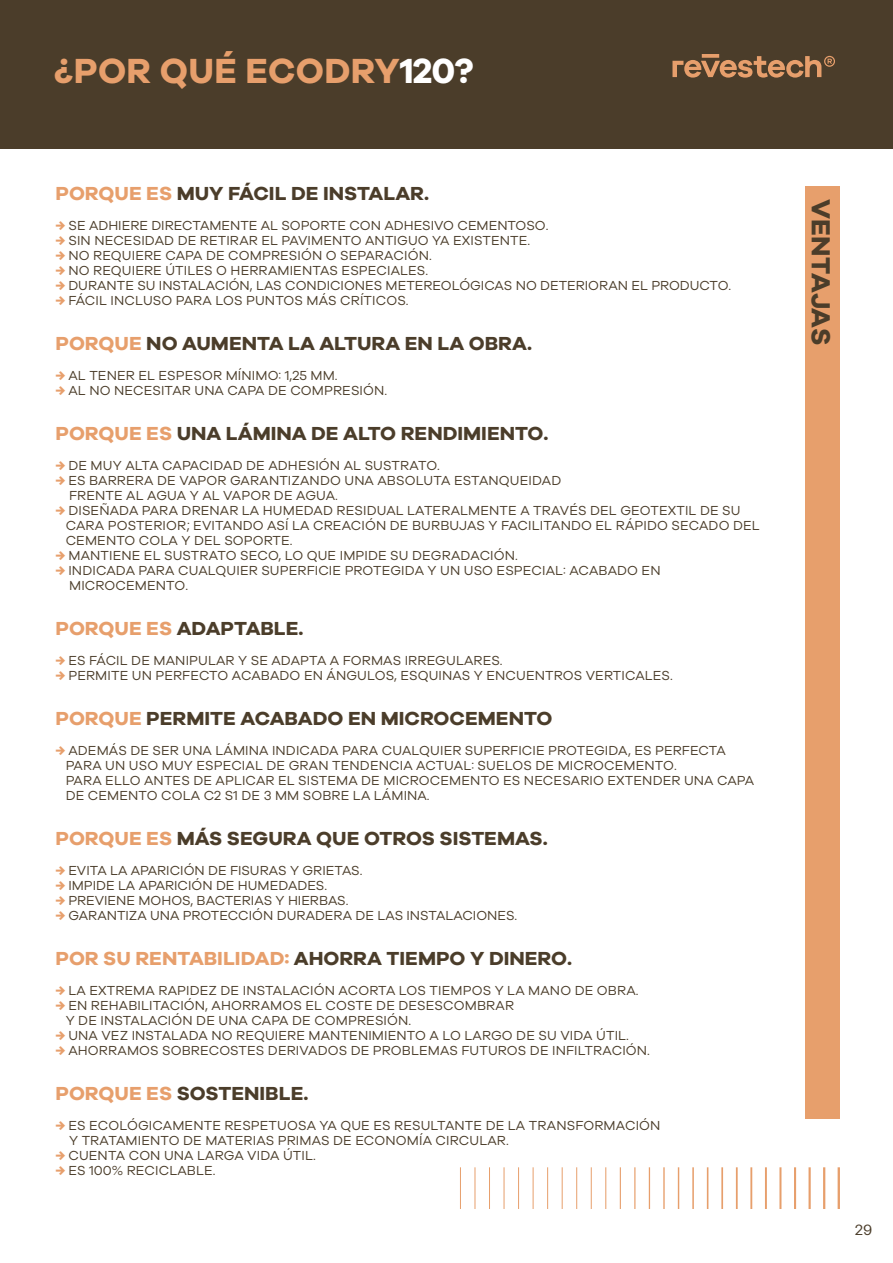
<style>
.page{position:relative;width:893px;height:1263px;background:#fff}
.page>*{position:absolute;margin:0;border:0;box-sizing:border-box;transform-origin:0 0}
.t1{font:700 36px "Galano Grotesque";letter-spacing:.01em;color:#e79f6c}
.t2{font:700 27px "Galano Grotesque";letter-spacing:.01em;color:#4b3d2a}
.t3{font:700 19.5px "Galano Grotesque";color:#4b3d2a;scale:1.04 1}
.t4{font:15px "Everett";color:#4b3d2a}
.t5{font:13.5px/15px "Galano Grotesque";letter-spacing:.01em;color:#4b3d2a}
.s1{color:#fff}
.s2{color:#e79f6c}
.s3{font-weight:700;color:#e79f6c}
</style>
<div class="page">
<hr style="left:838px;top:1167px;width:2px;height:42px;background:#e79f6c">
<hr style="left:823px;top:1167px;width:2px;height:42px;background:#e79f6c">
<hr style="left:808px;top:1167px;width:3px;height:42px;background:#e79f6c">
<hr style="left:794px;top:1167px;width:2px;height:42px;background:#e79f6c">
<hr style="left:779px;top:1167px;width:2px;height:42px;background:#e79f6c">
<hr style="left:765px;top:1167px;width:2px;height:42px;background:#e79f6c">
<hr style="left:750px;top:1167px;width:2px;height:42px;background:#e79f6c">
<hr style="left:736px;top:1167px;width:2px;height:42px;background:#e79f6c">
<hr style="left:721px;top:1167px;width:2px;height:42px;background:#e79f6c">
<hr style="left:707px;top:1167px;width:1px;height:42px;background:#e79f6c">
<hr style="left:692px;top:1167px;width:2px;height:42px;background:#e79f6c">
<hr style="left:678px;top:1167px;width:1px;height:42px;background:#e79f6c">
<hr style="left:663px;top:1167px;width:2px;height:42px;background:#e79f6c">
<hr style="left:649px;top:1167px;width:1px;height:42px;background:#e79f6c">
<hr style="left:634px;top:1167px;width:1px;height:42px;background:#e79f6c">
<hr style="left:620px;top:1167px;width:1px;height:42px;background:#e79f6c">
<hr style="left:605px;top:1167px;width:1px;height:42px;background:#e79f6c">
<hr style="left:591px;top:1167px;width:1px;height:42px;background:#e79f6c">
<hr style="left:576px;top:1167px;width:1px;height:42px;background:#e79f6c">
<hr style="left:562px;top:1167px;width:1px;height:42px;background:#e79f6c">
<hr style="left:547px;top:1167px;width:1px;height:42px;background:#e79f6c">
<hr style="left:533px;top:1167px;width:1px;height:42px;background:#e79f6c">
<hr style="left:518px;top:1167px;width:1px;height:42px;background:#e79f6c">
<hr style="left:504px;top:1167px;width:1px;height:42px;background:#e79f6c">
<hr style="left:489px;top:1167px;width:1px;height:42px;background:#e79f6c">
<hr style="left:475px;top:1167px;width:1px;height:42px;background:#e79f6c">
<hr style="left:460px;top:1167px;width:1px;height:42px;background:#e79f6c">
<div style="left:0;top:0;width:893px;height:149px;background:#4b3d2a"></div>
<svg style="left:672px;top:54px;width:163px;height:24px"></svg>
<div style="left:805px;top:186px;width:35px;height:933px;background:#e79f6c"></div>
<h1 class="t1" style="left:54px;top:48px;width:421px">¿POR QUÉ ECODRY<span class="s1">120?</span></h1>
<h3 class="t3" style="left:55px;top:181px;width:361px"><span class="s2">PORQUE ES</span> MUY FÁCIL DE INSTALAR.</h3>
<p class="t5" style="left:55px;top:217px;width:495px"><span class="s3">→</span> SE ADHIERE DIRECTAMENTE AL SOPORTE CON ADHESIVO CEMENTOSO.</p>
<p class="t5" style="left:55px;top:232px;width:476px"><span class="s3">→</span> SIN NECESIDAD DE RETIRAR EL PAVIMENTO ANTIGUO YA EXISTENTE.</p>
<p class="t5" style="left:55px;top:247px;width:378px"><span class="s3">→</span> NO REQUIERE CAPA DE COMPRESIÓN O SEPARACIÓN.</p>
<p class="t5" style="left:55px;top:262px;width:374px"><span class="s3">→</span> NO REQUIERE ÚTILES O HERRAMIENTAS ESPECIALES.</p>
<p class="t5" style="left:55px;top:277px;width:677px"><span class="s3">→</span> DURANTE SU INSTALACIÓN, LAS CONDICIONES METEREOLÓGICAS NO DETERIORAN EL PRODUCTO.</p>
<p class="t5" style="left:55px;top:292px;width:355px"><span class="s3">→</span> FÁCIL INCLUSO PARA LOS PUNTOS MÁS CRÍTICOS.</p>
<h3 class="t3" style="left:55px;top:331px;width:460px"><span class="s2">PORQUE</span> NO AUMENTA LA ALTURA EN LA OBRA.</h3>
<p class="t5" style="left:55px;top:367px;width:284px"><span class="s3">→</span> AL TENER EL ESPESOR MÍNIMO: 1,25 MM.</p>
<p class="t5" style="left:55px;top:382px;width:333px"><span class="s3">→</span> AL NO NECESITAR UNA CAPA DE COMPRESIÓN.</p>
<h3 class="t3" style="left:55px;top:421px;width:475px"><span class="s2">PORQUE ES</span> UNA LÁMINA DE ALTO RENDIMIENTO.</h3>
<p class="t5" style="left:55px;top:457px;width:386px"><span class="s3">→</span> DE MUY ALTA CAPACIDAD DE ADHESIÓN AL SUSTRATO.</p>
<p class="t5" style="left:69px;top:472px;width:494px;text-indent:-14px"><span class="s3">→</span> ES BARRERA DE VAPOR GARANTIZANDO UNA ABSOLUTA ESTANQUEIDAD<br>FRENTE AL AGUA Y AL VAPOR DE AGUA.</p>
<p class="t5" style="left:66px;top:502px;width:696px;text-indent:-10px"><span class="s3">→</span> DISEÑADA PARA DRENAR LA HUMEDAD RESIDUAL LATERALMENTE A TRAVÉS DEL GEOTEXTIL DE SU<br>CARA POSTERIOR; EVITANDO ASÍ LA CREACIÓN DE BURBUJAS Y FACILITANDO EL RÁPIDO SECADO DEL<br>CEMENTO COLA Y DEL SOPORTE.</p>
<p class="t5" style="left:55px;top:547px;width:464px"><span class="s3">→</span> MANTIENE EL SUSTRATO SECO, LO QUE IMPIDE SU DEGRADACIÓN.</p>
<p class="t5" style="left:69px;top:562px;width:593px;text-indent:-14px"><span class="s3">→</span> INDICADA PARA CUALQUIER SUPERFICIE PROTEGIDA Y UN USO ESPECIAL: ACABADO EN<br>MICROCEMENTO.</p>
<h3 class="t3" style="left:55px;top:616px;width:240px"><span class="s2">PORQUE ES</span> ADAPTABLE.</h3>
<p class="t5" style="left:55px;top:652px;width:449px"><span class="s3">→</span> ES FÁCIL DE MANIPULAR Y SE ADAPTA A FORMAS IRREGULARES.</p>
<p class="t5" style="left:55px;top:667px;width:619px"><span class="s3">→</span> PERMITE UN PERFECTO ACABADO EN ÁNGULOS, ESQUINAS Y ENCUENTROS VERTICALES.</p>
<h3 class="t3" style="left:55px;top:706px;width:479px"><span class="s2">PORQUE</span> PERMITE ACABADO EN MICROCEMENTO</h3>
<p class="t5" style="left:66px;top:742px;width:690px;text-indent:-10px"><span class="s3">→</span> ADEMÁS DE SER UNA LÁMINA INDICADA PARA CUALQUIER SUPERFICIE PROTEGIDA, ES PERFECTA PARA UN USO MUY ESPECIAL DE GRAN TENDENCIA ACTUAL: SUELOS DE MICROCEMENTO.<br>PARA ELLO ANTES DE APLICAR EL SISTEMA DE MICROCEMENTO ES NECESARIO EXTENDER UNA CAPA DE CEMENTO COLA C2 S1 DE 3 MM SOBRE LA LÁMINA.</p>
<h3 class="t3" style="left:55px;top:826px;width:475px"><span class="s2">PORQUE ES</span> MÁS SEGURA QUE OTROS SISTEMAS.</h3>
<p class="t5" style="left:55px;top:862px;width:309px"><span class="s3">→</span> EVITA LA APARICIÓN DE FISURAS Y GRIETAS.</p>
<p class="t5" style="left:55px;top:877px;width:273px"><span class="s3">→</span> IMPIDE LA APARICIÓN DE HUMEDADES.</p>
<p class="t5" style="left:55px;top:892px;width:295px"><span class="s3">→</span> PREVIENE MOHOS, BACTERIAS Y HIERBAS.</p>
<p class="t5" style="left:55px;top:907px;width:463px"><span class="s3">→</span> GARANTIZA UNA PROTECCIÓN DURADERA DE LAS INSTALACIONES.</p>
<h3 class="t3" style="left:55px;top:946px;width:498px"><span class="s2">POR SU RENTABILIDAD:</span> AHORRA TIEMPO Y DINERO.</h3>
<p class="t5" style="left:55px;top:982px;width:585px"><span class="s3">→</span> LA EXTREMA RAPIDEZ DE INSTALACIÓN ACORTA LOS TIEMPOS Y LA MANO DE OBRA.</p>
<p class="t5" style="left:66px;top:997px;width:450px;text-indent:-10px"><span class="s3">→</span> EN REHABILITACIÓN, AHORRAMOS EL COSTE DE DESESCOMBRAR<br>Y DE INSTALACIÓN DE UNA CAPA DE COMPRESIÓN.</p>
<p class="t5" style="left:55px;top:1027px;width:575px"><span class="s3">→</span> UNA VEZ INSTALADA NO REQUIERE MANTENIMIENTO A LO LARGO DE SU VIDA ÚTIL.</p>
<p class="t5" style="left:55px;top:1042px;width:596px"><span class="s3">→</span> AHORRAMOS SOBRECOSTES DERIVADOS DE PROBLEMAS FUTUROS DE INFILTRACIÓN.</p>
<h3 class="t3" style="left:55px;top:1081px;width:245px"><span class="s2">PORQUE ES</span> SOSTENIBLE.</h3>
<p class="t5" style="left:69px;top:1117px;width:593px;text-indent:-14px"><span class="s3">→</span> ES ECOLÓGICAMENTE RESPETUOSA YA QUE ES RESULTANTE DE LA TRANSFORMACIÓN<br>Y TRATAMIENTO DE MATERIAS PRIMAS DE ECONOMÍA CIRCULAR.</p>
<p class="t5" style="left:55px;top:1147px;width:262px"><span class="s3">→</span> CUENTA CON UNA LARGA VIDA ÚTIL.</p>
<p class="t5" style="left:55px;top:1162px;width:162px"><span class="s3">→</span> ES 100% RECICLABLE.</p>
<h2 class="t2" style="left:838px;top:199px;width:148px;rotate:90deg">VENTAJAS</h2>
<p class="t4" style="left:855px;top:1222px;width:19px">29</p>
</div>
